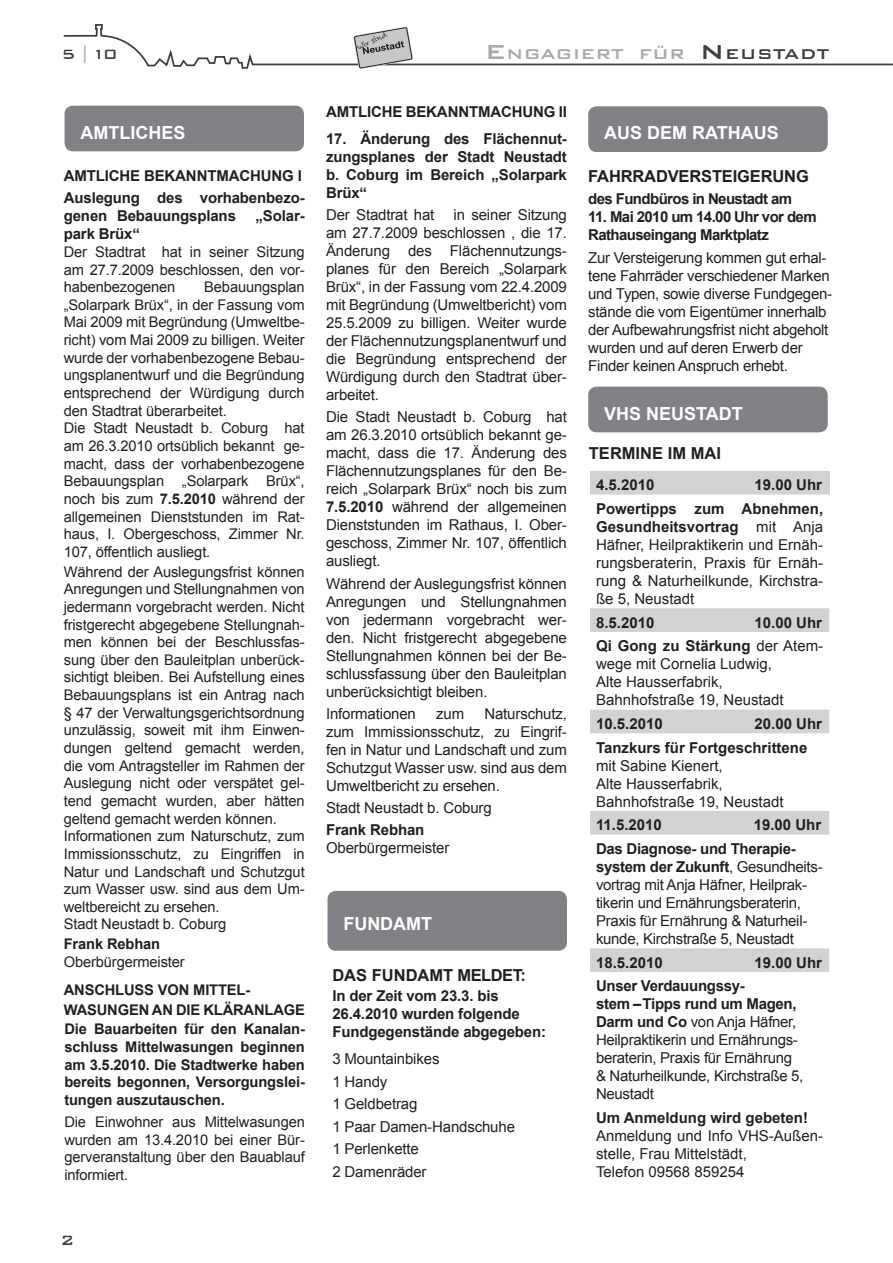
<style>
.page{position:relative;width:893px;height:1263px;background:#fff}
.page>*{position:absolute;margin:0;border:0;box-sizing:border-box;transform-origin:0 0}
.t1{font:500 18.9px "Bank Gothic BT";color:#a8a9ad;scale:1.06 1}
.t2{font:700 18px "Arial";color:#fff}
.t3{font:500 18px "Bank Gothic BT";color:#3e3e3f}
.t4{font:700 16.5px "Arial";color:#231f20}
.t5{font:15px/18px "Arial";letter-spacing:-.01em;color:#231f20}
.t6{font:700 15px/18px "Arial";letter-spacing:-.01em;color:#231f20}
.t7{font:700 15px/18px "Arial";letter-spacing:-.04em;color:#231f20}
.t8{font:14.7px/17.7px "Arial";letter-spacing:-.01em;color:#231f20;text-align:justify}
.t9{font:700 14.7px/17.7px "Arial";letter-spacing:-.01em;color:#231f20;text-align:justify}
.s1{color:#a8a9ad}
.s2{font-size:27px}
.s3{font-size:27px;color:#3e3e3f}
.s4{color:#3e3e3f}
.s5{font-weight:700}
.s6{font-weight:400}
</style>
<div class="page">
<svg style="left:63px;top:24px;width:829px;height:45px"></svg>
<svg style="left:353px;top:26px;width:60px;height:43px"></svg>
<div style="left:65px;top:106px;width:239px;height:45px;background:#808285;border-radius:9px"></div>
<div style="left:588px;top:106px;width:240px;height:46px;background:#808285;border-radius:9px"></div>
<div style="left:588px;top:387px;width:240px;height:45px;background:#808285;border-radius:9px"></div>
<div style="left:327px;top:891px;width:240px;height:60px;background:#808285;border-radius:9px"></div>
<div style="left:590px;top:471px;width:239px;height:24px;background:#d1d2d4"></div>
<svg style="left:590px;top:608px;width:239px;height:364px"></svg>
<p class="t3" style="left:62px;top:44px;width:57px">5 <span class="s1">|</span>10</p>
<p class="t1" style="left:485px;top:44px;width:326px"><span class="s2">E</span>ngagiert für <span class="s3">N</span> <span class="s4">eustadt</span></p>
<p class="t6" style="left:326px;top:103px;width:21px">Amtliche</p>
<p class="t6" style="left:406px;top:103px;width:23px">Bekanntmachun</p>
<p class="t6" style="left:544px;top:103px;width:25px">g II</p>
<p class="t6" style="left:326px;top:130px;width:242px;text-align:justify">17. Änderung des Flächennut&shy;zungsplanes der Stadt Neustadt b. Coburg im Bereich „Solarpark Brüx“</p>
<p class="t5" style="left:326px;top:206px;width:110px">Der Stadtrat hat</p>
<p class="t2" style="left:80px;top:121px;width:106px">AMTLICHES</p>
<p class="t2" style="left:604px;top:121px;width:176px">AUS DEM RATHAUS</p>
<p class="t4" style="left:588px;top:165px;width:21px">Fahrradverstei</p>
<p class="t4" style="left:737px;top:165px;width:25px">gerun</p>
<p class="t4" style="left:796px;top:165px;width:14px">g</p>
<p class="t7" style="left:588px;top:191px;width:205px">des Fundbüros in Neustadt am</p>
<p class="t7" style="left:588px;top:209px;width:230px">11. Mai 2010 um 14.00 Uhr vor dem<br>Rathauseingang Marktplatz</p>
<p class="t5" style="left:588px;top:248px;width:245px">Zur Versteigerung kommen gut erhal&shy;tene Fahrräder verschiedener Marken und Typen, sowie diverse Fundgegen&shy;stände die vom Eigentümer innerhalb der Aufbewahrungsfrist nicht abgeholt wurden und auf deren Erwerb der Finder keinen Anspruch erhebt.</p>
<p class="t6" style="left:64px;top:165px;width:242px;line-height:22.2px">AMTLICHE BEKANNTMACHUNG I<br>Auslegung des vorhabenbezo-</p>
<p class="t6" style="left:64px;top:207px;width:174px">genen Bebauungsplans</p>
<p class="t6" style="left:256px;top:207px;width:51px">„Solar-</p>
<p class="t6" style="left:64px;top:225px;width:78px">park Brüx“</p>
<p class="t8" style="left:64px;top:243px;width:242px">Der Stadtrat hat in seiner Sitzung am 27.7.2009 beschlossen, den vor&shy;habenbezogenen</p>
<p class="t5" style="left:326px;top:206px;width:242px;text-align:justify;text-indent:128px">in seiner Sitzung am 27.7.2009 beschlossen , die 17.<br>Änderung des Flächennutzungs&shy;planes für den Bereich „Solarpark Brüx“, in der Fassung vom 22.4.2009 mit Begründung (Umweltbericht) vom 25.5.2009 zu billigen. Weiter wurde der Flächennutzungsplanentwurf und die Begründung entsprechend der Würdigung durch den Stadtrat über&shy;arbeitet.</p>
<p class="t5" style="left:326px;top:408px;width:242px;text-align:justify">Die Stadt Neustadt b. Coburg hat am 26.3.2010 ortsüblich bekannt ge&shy;macht, dass die 17. Änderung des Flächennutzungsplanes für den Be&shy;reich „Solarpark Brüx“ noch bis zum <span class="s5">7.5.2010</span> während der allgemeinen Dienststunden im Rathaus, I. Ober&shy;geschoss, Zimmer Nr. 107, öffentlich ausliegt.</p>
<p class="t5" style="left:326px;top:574px;width:242px;text-align:justify">Während der Auslegungsfrist können Anregungen und Stellungnahmen von jedermann vorgebracht wer&shy;den. Nicht fristgerecht abgegebene Stellungnahmen können bei der Be&shy;schlussfassung über den Bauleitplan unberücksichtigt bleiben.</p>
<p class="t5" style="left:326px;top:705px;width:91px">Informationen</p>
<p class="t5" style="left:436px;top:705px;width:30px">zum</p>
<p class="t8" style="left:64px;top:278px;width:242px;text-align:left;text-indent:141px">Bebauungsplan „Solarpark Brüx“, in der Fassung vom<br>Mai 2009 mit Begründung (Umweltbe&shy;richt) vom Mai 2009 zu billigen. Weiter wurde der vorhabenbezogene Bebau&shy;ungsplanentwurf und die Begründung entsprechend der Würdigung durch den Stadtrat überarbeitet.<br>Die Stadt Neustadt b. Coburg hat am 26.3.2010 ortsüblich bekannt ge&shy;macht, dass der vorhabenbezogene<br>Bebauungsplan „Solarpark Brüx“, noch bis zum <span class="s5">7.5.2010</span> während der allgemeinen Dienststunden im Rat&shy;haus, I. Obergeschoss, Zimmer Nr.<br>107, öffentlich ausliegt.</p>
<p class="t8" style="left:64px;top:563px;width:242px;text-align:left">Während der Auslegungsfrist können Anregungen und Stellungnahmen von jedermann vorgebracht werden. Nicht fristgerecht abgegebene Stellungnah&shy;men können bei der Beschlussfas&shy;sung über den Bauleitplan unberück&shy;sichtigt bleiben. Bei Aufstellung eines Bebauungsplans ist ein Antrag nach § 47 der Verwaltungsgerichtsordnung unzulässig, soweit mit ihm Einwen&shy;dungen geltend gemacht werden, die vom Antragsteller im Rahmen der Auslegung nicht oder verspätet gel&shy;tend gemacht wurden, aber hätten geltend gemacht werden können.<br>Informationen zum Naturschutz, zum Immissionsschutz, zu Eingriffen in Natur und Landschaft und Schutzgut zum Wasser usw. sind aus dem Um&shy;weltbereicht zu ersehen.<br>Stadt Neustadt b. Coburg</p>
<p class="t9" style="left:64px;top:936px;width:98px">Frank Rebhan</p>
<p class="t8" style="left:64px;top:953px;width:122px">Oberbürgermeister</p>
<p class="t2" style="left:604px;top:401px;width:140px">VHS NEUSTADT</p>
<p class="t4" style="left:589px;top:442px;width:133px">TERMINE IM MAI</p>
<p class="t6" style="left:596px;top:477px;width:60px">4.5.2010</p>
<p class="t6" style="left:596px;top:474px;width:229px;line-height:23.7px;text-align:right">19.00 Uhr<br>Powertipps zum Abnehmen,</p>
<p class="t5" style="left:596px;top:518px;width:229px;text-align:justify"><span class="s5">Gesundheitsvortrag</span> mit Anja Häfner, Heilpraktikerin und Ernäh&shy;rungsberaterin, Praxis für Ernäh&shy;rung &amp; Naturheilkunde, Kirchstra&shy;ße 5, Neustadt</p>
<p class="t6" style="left:596px;top:614px;width:60px">8.5.2010</p>
<p class="t6" style="left:596px;top:611px;width:229px;line-height:23.7px;text-align:right">10.00 Uhr<br>Qi Gong zu Stärkung <span class="s6">der Atem-</span></p>
<p class="t5" style="left:596px;top:655px;width:189px">wege mit Cornelia Ludwig,<br>Alte Hausserfabrik,<br>Bahnhofstraße 19, Neustadt</p>
<p class="t6" style="left:596px;top:715px;width:68px">10.5.2010</p>
<p class="t5" style="left:326px;top:705px;width:242px;text-align:justify;text-indent:158px">Naturschutz, zum Immissionsschutz, zu Eingrif&shy;fen in Natur und Landschaft und zum Schutzgut Wasser usw. sind aus dem Umweltbericht zu ersehen.</p>
<p class="t5" style="left:326px;top:799px;width:167px">Stadt Neustadt b. Coburg</p>
<p class="t6" style="left:326px;top:821px;width:100px">Frank Rebhan</p>
<p class="t5" style="left:326px;top:839px;width:125px">Oberbürgermeister</p>
<p class="t6" style="left:596px;top:712px;width:227px;line-height:23.7px;text-indent:158px">20.00 Uhr<br>Tanzkurs für Fortgeschrittene</p>
<p class="t5" style="left:596px;top:757px;width:189px">mit Sabine Kienert,<br>Alte Hausserfabrik,<br>Bahnhofstraße 19, Neustadt</p>
<p class="t6" style="left:596px;top:817px;width:67px">11.5.2010</p>
<p class="t6" style="left:596px;top:814px;width:227px;line-height:23.7px;text-indent:158px">19.00 Uhr<br>Das Diagnose- und Therapie-</p>
<p class="t5" style="left:596px;top:858px;width:228px"><span class="s5">system der Zukunft</span>, Gesundheits&shy;vortrag mit Anja Häfner, Heilprak&shy;tikerin und Ernährungsberaterin, Praxis für Ernährung &amp; Naturheil&shy;kunde, Kirchstraße 5, Neustadt</p>
<p class="t6" style="left:596px;top:954px;width:68px">18.5.2010</p>
<p class="t6" style="left:754px;top:954px;width:69px">19.00 Uhr</p>
<p class="t5" style="left:596px;top:977px;width:209px"><span class="s5">Unser Verdauungssy-<br>stem –Tipps rund um Magen,<br>Darm und Co</span> von Anja Häfner,<br>Heilpraktikerin und Ernährungs&shy;beraterin, Praxis für Ernährung &amp; Naturheilkunde, Kirchstraße 5,<br>Neustadt</p>
<p class="t6" style="left:596px;top:1109px;width:213px">Um Anmeldung wird gebeten!</p>
<p class="t5" style="left:596px;top:1127px;width:229px">Anmeldung und Info VHS-Außen&shy;stelle, Frau Mittelstädt,<br>Telefon 09568 859254</p>
<p class="t2" style="left:343px;top:912px;width:90px">FUNDAMT</p>
<p class="t4" style="left:332px;top:964px;width:195px">DAS FUNDAMT MELDET:</p>
<p class="t6" style="left:332px;top:987px;width:215px">In der Zeit vom 23.3. bis<br>26.4.2010 wurden folgende<br>Fundgegenstände abgegeben:</p>
<p class="t5" style="left:332px;top:1048px;width:184px;line-height:22.5px">3 Mountainbikes<br>1 Handy<br>1 Geldbetrag<br>1 Paar Damen-Handschuhe<br>1 Perlenkette<br>2 Damenräder</p>
<p class="t9" style="left:64px;top:982px;width:22px">Anschluss</p>
<p class="t9" style="left:158px;top:982px;width:57px">von Mittel</p>
<p class="t9" style="left:245px;top:982px;width:6px">-</p>
<p class="t9" style="left:64px;top:1001px;width:24px">wasun</p>
<p class="t9" style="left:118px;top:1001px;width:67px">genandie</p>
<p class="t9" style="left:203px;top:1001px;width:22px">Kläranla</p>
<p class="t9" style="left:284px;top:1001px;width:21px">ge</p>
<p class="t9" style="left:64px;top:1021px;width:242px">Die Bauarbeiten für den Kanalan&shy;schluss Mittelwasungen beginnen am 3.5.2010. Die Stadtwerke haben bereits begonnen, Versorgungslei&shy;tungen auszutauschen.</p>
<p class="t8" style="left:64px;top:1113px;width:242px">Die Einwohner aus Mittelwasungen wurden am 13.4.2010 bei einer Bür&shy;gerveranstaltung über den Bauablauf informiert.</p>
<p class="t3" style="left:61px;top:1230px;width:15px">2</p>
</div>
